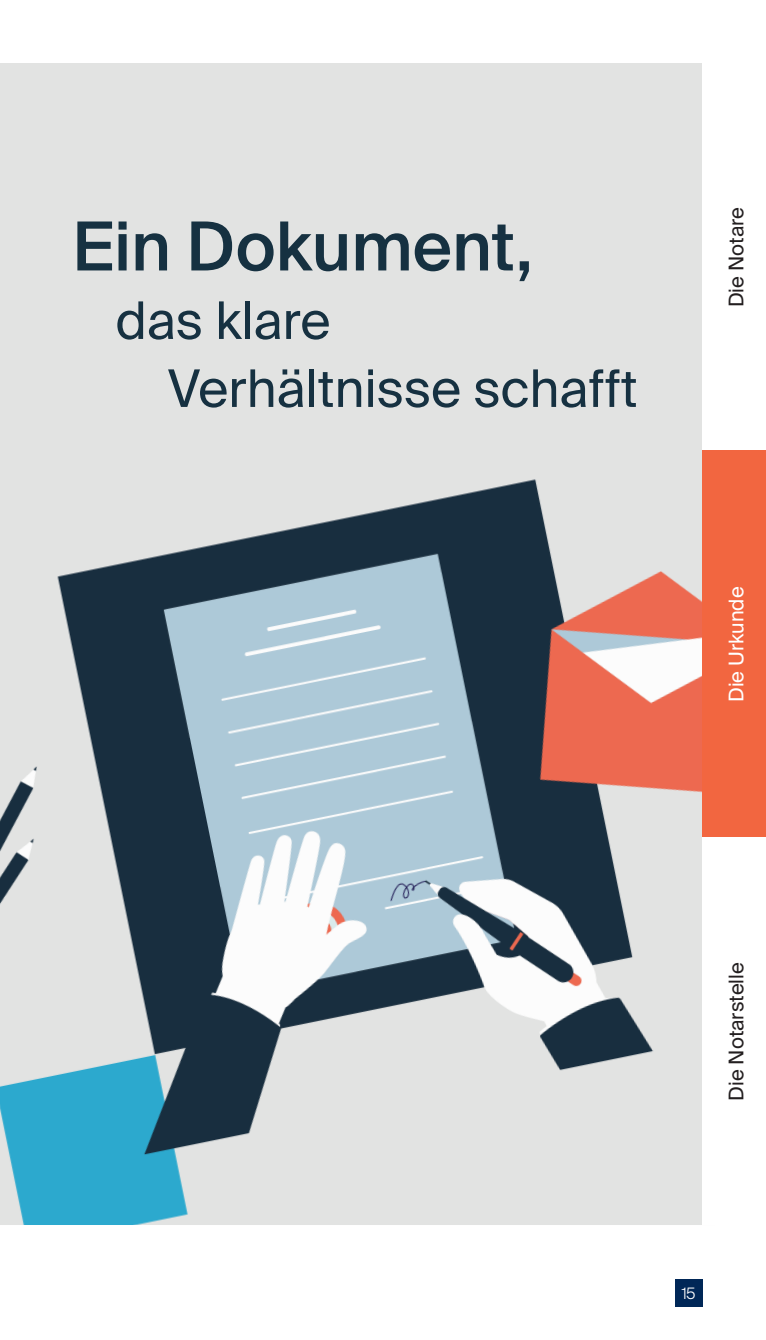
<style>
.page{position:relative;width:766px;height:1340px;background:#fff}
.page>*{position:absolute;margin:0;border:0;box-sizing:border-box;transform-origin:0 0}
.t1{font:500 67.5px "Suisse Intl";color:#163141}
.t2{font:51.75px "Suisse Intl";color:#163141}
.t3{font:20.25px "Suisse Intl";color:#231f20}
.t4{font:20.25px "Suisse Intl";color:#fff}
.t5{font:300 15.75px "Suisse Intl";color:#fff}
</style>
<div class="page">
<div style="left:0;top:64px;width:714px;height:1160px;background:#e2e3e2"></div>
<img style="left:0;top:479px;width:702px;height:745px">
<div style="left:702px;top:64px;width:63px;height:387px;background:#fff"></div>
<div style="left:702px;top:451px;width:63px;height:387px;background:#f26640"></div>
<div style="left:702px;top:838px;width:63px;height:386px;background:#fff"></div>
<div style="left:675px;top:1279px;width:27px;height:27px;background:#002757"></div>
<h1 class="t1" style="left:72px;top:208px;width:461px">Ein Dokument,</h1>
<p class="t2" style="left:115px;top:291px;width:216px">das klare</p>
<p class="t2" style="left:167px;top:359px;width:471px">Verhältnisse schafft</p>
<p class="t3" style="left:724px;top:307px;width:101px;rotate:-90deg">Die Notare</p>
<p class="t4" style="left:724px;top:702px;width:117px;rotate:-90deg">Die Urkunde</p>
<p class="t3" style="left:724px;top:1100px;width:140px;rotate:-90deg">Die Notarstelle</p>
<p class="t5" style="left:681px;top:1284px;width:15px">15</p>
</div>
